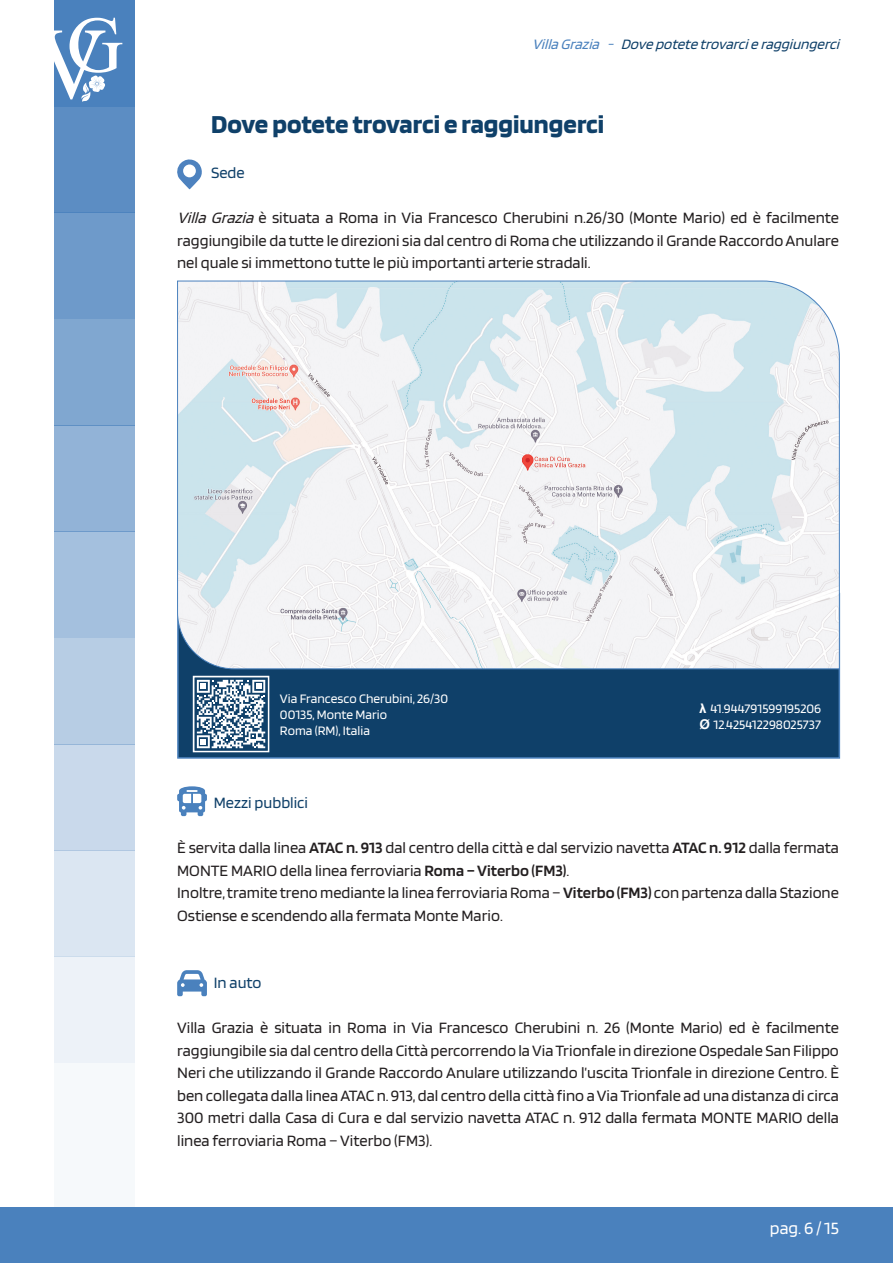
<style>
.page{position:relative;width:893px;height:1263px;background:#fff}
.page>*{position:absolute;margin:0;border:0;box-sizing:border-box;transform-origin:0 0}
.Indice_Capitoli{font:700 27px "Blinker";color:#0f4069}
.t1{font:18px "Blinker";color:#fff}
.Testo{font:16.5px/22.5px "Blinker";color:#231f20;text-align:justify}
.Testo-2{font:16.5px "Blinker";color:#0f4069}
.t2{font:italic 15px "Blinker";color:#0f4069}
.Testo-3{font:13.5px "Blinker";color:#fff}
.s1{color:#4a81bd}
.s2{font-style:italic}
.s3{font-family:"Helvetica";font-weight:700}
.s4{font-weight:600}
</style>
<div class="page">
<div style="left:0;top:1208px;width:893px;height:55px;background:#4a81bd"></div>
<div style="left:54px;top:106px;width:81px;height:107px;background:#5c8dc3"></div>
<div style="left:54px;top:0;width:81px;height:106px;background:#4a81bd"></div>
<div style="left:54px;top:213px;width:81px;height:106px;background:#6e9aca"></div>
<div style="left:54px;top:319px;width:81px;height:106px;background:#80a7d0"></div>
<div style="left:54px;top:425px;width:81px;height:106px;background:#92b3d7"></div>
<div style="left:54px;top:531px;width:81px;height:107px;background:#a4c0de"></div>
<div style="left:54px;top:638px;width:81px;height:106px;background:#b7cde4"></div>
<div style="left:54px;top:744px;width:81px;height:106px;background:#c9d9eb"></div>
<div style="left:54px;top:850px;width:81px;height:107px;background:#dbe6f2"></div>
<div style="left:54px;top:957px;width:81px;height:106px;background:#edf2f8"></div>
<div style="left:54px;top:1063px;width:81px;height:146px;background:#f6f9fb"></div>
<svg style="left:54px;top:18px;width:68px;height:84px"></svg>
<div style="left:177px;top:593px;width:663px;height:166px;background:#0f4069;border:2px solid #4a81bd"></div>
<svg style="left:177px;top:280px;width:663px;height:390px"></svg>
<svg style="left:193px;top:676px;width:76px;height:76px"></svg>
<svg style="left:177px;top:970px;width:30px;height:26px"></svg>
<svg style="left:177px;top:786px;width:30px;height:30px"></svg>
<svg style="left:177px;top:159px;width:25px;height:30px"></svg>
<p class="t2" style="left:532px;top:37px;width:313px"><span class="s1">VillaGrazia -</span> Dovepotetetrovarcieraggiungerci</p>
<p class="Indice_Capitoli" style="left:211px;top:111px;width:395px">Dove potete trovarci e raggiungerci</p>
<p class="Testo-2" style="left:211px;top:164px;width:35px">Sede</p>
<p class="Testo" style="left:177px;top:207px;width:663px"><span class="s2">VillaGrazia</span>è situata a Roma in Via Francesco Cherubini n.26/30 (Monte Mario) ed è facilmente raggiungibile da tutte le direzioni sia dal centro di Roma che utilizzando il Grande Raccordo Anulare nel quale si immettono tutte le più importanti arterie stradali.</p>
<p class="Testo-3" style="left:280px;top:691px;width:170px">Via Francesco Cherubini, 26/30</p>
<p class="Testo-3" style="left:280px;top:707px;width:109px">00135, Monte Mario</p>
<p class="Testo-3" style="left:280px;top:724px;width:92px">Roma (RM), Italia</p>
<p class="Testo-3" style="left:699px;top:702px;width:123px"><span class="s3">λ</span> 41.944791599195206</p>
<p class="Testo-3" style="left:699px;top:718px;width:123px"><span class="s3">Ø</span> 12.425412298025737</p>
<p class="Testo-2" style="left:214px;top:794px;width:96px">Mezzi pubblici</p>
<p class="Testo" style="left:177px;top:837px;width:663px">È servita dalla linea <span class="s4">ATAC n. 913</span> dal centro della città e dal servizio navetta <span class="s4">ATAC n. 912</span> dalla fermata<br>MONTE MARIO della linea ferroviaria <span class="s4">Roma – Viterbo (FM3)</span>.</p>
<p class="Testo" style="left:177px;top:882px;width:663px">Inoltre, tramite treno mediante la linea ferroviaria Roma – <span class="s4">Viterbo (FM3)</span> con partenza dalla Stazione<br>Ostiense e scendendo alla fermata Monte Mario.</p>
<p class="Testo-2" style="left:214px;top:974px;width:49px">In auto</p>
<p class="Testo" style="left:177px;top:1017px;width:663px">Villa Grazia è situata in Roma in Via Francesco Cherubini n. 26 (Monte Mario) ed è facilmente raggiungibile sia dal centro della Città percorrendo la Via Trionfale in direzione Ospedale San Filippo Neri che utilizzando il Grande Raccordo Anulare utilizzando l’uscita Trionfale in direzione Centro. È ben collegata dalla linea ATAC n. 913, dal centro della città fino a Via Trionfale ad una distanza di circa 300 metri dalla Casa di Cura e dal servizio navetta ATAC n. 912 dalla fermata MONTE MARIO della linea ferroviaria Roma – Viterbo (FM3).</p>
<p class="t1" style="left:770px;top:1218px;width:70px">pag. 6 / 15</p>
</div>
